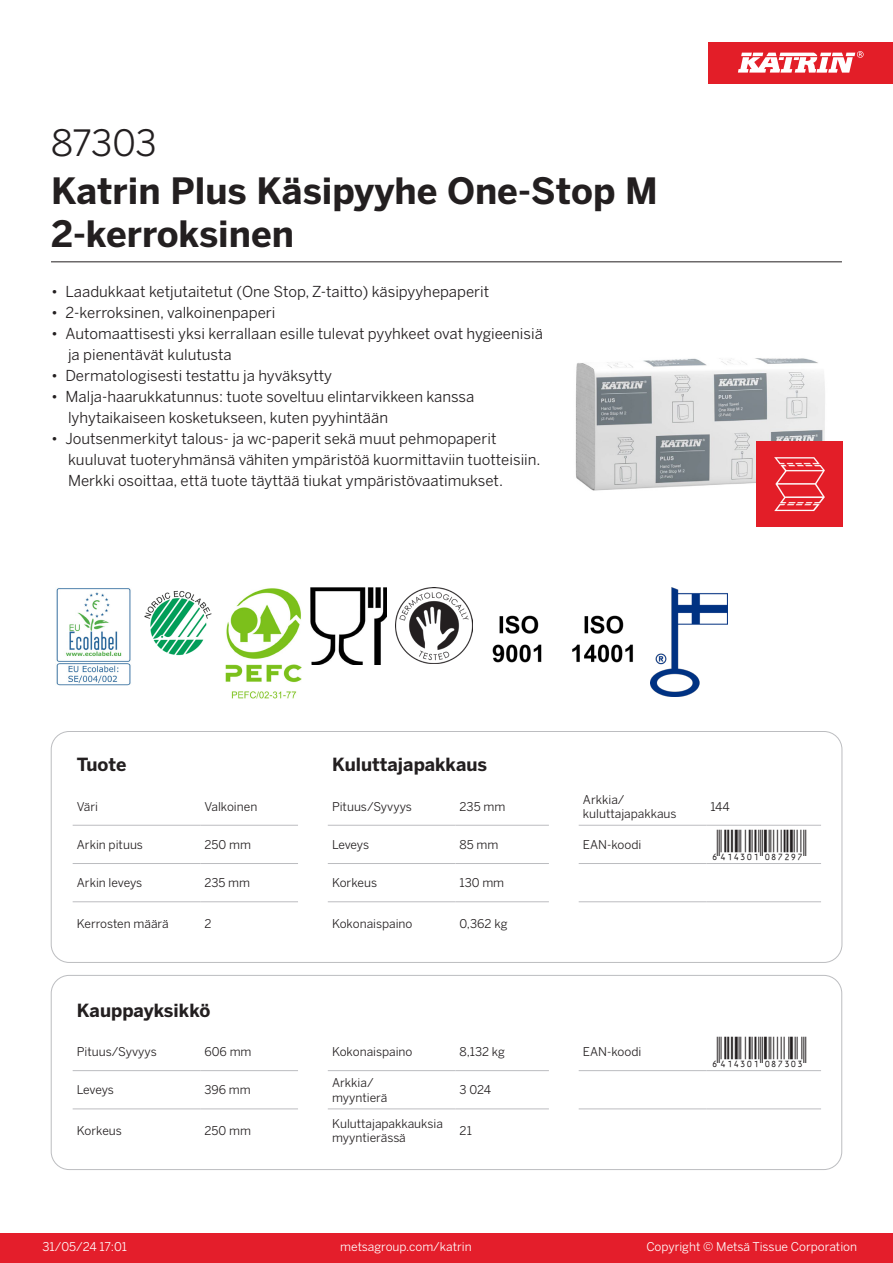
<style>
.page{position:relative;width:893px;height:1263px;background:#fff}
.page>*{position:absolute;margin:0;border:0;box-sizing:border-box;transform-origin:0 0}
.Product_Name{font:700 36px/43.2px "Benton Sans";color:#231f20}
.External_material_co{font:36px "Benton Sans";letter-spacing:-.015em;color:#231f20}
.T_EAN{font:30px "Viisas EAN Matala";color:#231f20}
.T_TableHeader{font:700 18px "Benton Sans";color:#231f20}
.MarketingBullets{font:15px/21px "Benton Sans";color:#231f20}
.T_TableBody{font:12px/14.4px "Benton Sans";color:#231f20}
.t1{font:12px "Benton Sans";color:#fff}
</style>
<div class="page">
<div style="left:0;top:1233px;width:893px;height:30px;background:#e41e2b"></div>
<div style="left:708px;top:43px;width:185px;height:41px;background:#e31e28"></div>
<svg style="left:738px;top:51px;width:126px;height:22px"></svg>
<hr style="left:73px;top:825px;width:127px;height:1px;background:#bcbdc0">
<hr style="left:200px;top:825px;width:98px;height:1px;background:#bcbdc0">
<hr style="left:328px;top:825px;width:127px;height:1px;background:#bcbdc0">
<hr style="left:455px;top:825px;width:94px;height:1px;background:#bcbdc0">
<hr style="left:579px;top:825px;width:127px;height:1px;background:#bcbdc0">
<hr style="left:706px;top:825px;width:115px;height:1px;background:#bcbdc0">
<hr style="left:73px;top:863px;width:127px;height:1px;background:#bcbdc0">
<hr style="left:200px;top:863px;width:98px;height:1px;background:#bcbdc0">
<hr style="left:328px;top:863px;width:127px;height:1px;background:#bcbdc0">
<hr style="left:455px;top:863px;width:94px;height:1px;background:#bcbdc0">
<hr style="left:579px;top:863px;width:127px;height:1px;background:#bcbdc0">
<hr style="left:706px;top:863px;width:115px;height:1px;background:#bcbdc0">
<hr style="left:73px;top:901px;width:127px;height:1px;background:#bcbdc0">
<hr style="left:200px;top:901px;width:98px;height:1px;background:#bcbdc0">
<hr style="left:328px;top:901px;width:127px;height:1px;background:#bcbdc0">
<hr style="left:455px;top:901px;width:94px;height:1px;background:#bcbdc0">
<hr style="left:579px;top:901px;width:127px;height:1px;background:#bcbdc0">
<hr style="left:706px;top:901px;width:115px;height:1px;background:#bcbdc0">
<div style="left:51px;top:731px;width:791px;height:232px;border:1px solid #bcbdc0;border-radius:18px"></div>
<hr style="left:73px;top:1070px;width:127px;height:1px;background:#bcbdc0">
<hr style="left:200px;top:1070px;width:98px;height:1px;background:#bcbdc0">
<hr style="left:328px;top:1070px;width:127px;height:1px;background:#bcbdc0">
<hr style="left:455px;top:1070px;width:94px;height:1px;background:#bcbdc0">
<hr style="left:579px;top:1070px;width:127px;height:1px;background:#bcbdc0">
<hr style="left:706px;top:1070px;width:115px;height:1px;background:#bcbdc0">
<hr style="left:73px;top:1109px;width:127px;height:1px;background:#bcbdc0">
<hr style="left:200px;top:1109px;width:98px;height:1px;background:#bcbdc0">
<hr style="left:328px;top:1109px;width:127px;height:1px;background:#bcbdc0">
<hr style="left:455px;top:1109px;width:94px;height:1px;background:#bcbdc0">
<hr style="left:579px;top:1109px;width:127px;height:1px;background:#bcbdc0">
<hr style="left:706px;top:1109px;width:115px;height:1px;background:#bcbdc0">
<div style="left:51px;top:975px;width:791px;height:195px;border:1px solid #bcbdc0;border-radius:18px"></div>
<img style="left:575px;top:358px;width:263px;height:169px">
<img style="left:56px;top:588px;width:75px;height:98px">
<img style="left:144px;top:590px;width:68px;height:66px">
<img style="left:225px;top:588px;width:77px;height:111px">
<img style="left:310px;top:587px;width:77px;height:77px">
<img style="left:395px;top:587px;width:77px;height:77px">
<img style="left:492px;top:615px;width:50px;height:48px">
<img style="left:572px;top:615px;width:61px;height:48px">
<img style="left:651px;top:587px;width:76px;height:110px">
<img style="left:757px;top:442px;width:85px;height:85px">
<hr style="left:51px;top:261px;width:791px;height:1px;background:#231f20">
<p class="External_material_co" style="left:51px;top:121px;width:107px">87303</p>
<p class="Product_Name" style="left:51px;top:170px;width:608px">Katrin Plus Käsipyyhe One-Stop M<br>2-kerroksinen</p>
<p class="MarketingBullets" style="left:51px;top:281px;width:440px">• Laadukkaat ketjutaitetut (One Stop, Z-taitto) käsipyyhepaperit</p>
<p class="MarketingBullets" style="left:51px;top:302px;width:226px">• 2-kerroksinen, valkoinenpaperi</p>
<p class="MarketingBullets" style="left:68px;top:323px;width:476px;text-indent:-17px">• Automaattisesti yksi kerrallaan esille tulevat pyyhkeet ovat hygieenisiä ja pienentävät kulutusta</p>
<p class="MarketingBullets" style="left:51px;top:365px;width:283px">• Dermatologisesti testattu ja hyväksytty</p>
<p class="MarketingBullets" style="left:68px;top:386px;width:408px;text-indent:-17px">• Malja-haarukkatunnus: tuote soveltuu elintarvikkeen kanssa lyhytaikaiseen kosketukseen, kuten pyyhintään</p>
<p class="MarketingBullets" style="left:68px;top:428px;width:474px;text-indent:-17px">• Joutsenmerkityt talous- ja wc-paperit sekä muut pehmopaperit kuuluvat tuoteryhmänsä vähiten ympäristöä kuormittaviin tuotteisiin.<br>Merkki osoittaa, että tuote täyttää tiukat ympäristövaatimukset.</p>
<p class="T_TableHeader" style="left:77px;top:753px;width:51px">Tuote</p>
<p class="T_TableHeader" style="left:332px;top:753px;width:157px">Kuluttajapakkaus</p>
<p class="T_TableBody" style="left:77px;top:799px;width:23px">Väri</p>
<p class="T_TableBody" style="left:204px;top:799px;width:54px">Valkoinen</p>
<p class="T_TableBody" style="left:332px;top:799px;width:81px">Pituus/Syvyys</p>
<p class="T_TableBody" style="left:460px;top:799px;width:47px">235 mm</p>
<p class="T_TableBody" style="left:583px;top:792px;width:43px">Arkkia/</p>
<p class="T_TableBody" style="left:583px;top:806px;width:95px">kuluttajapakkaus</p>
<p class="T_TableBody" style="left:710px;top:799px;width:21px">144</p>
<p class="T_TableBody" style="left:77px;top:837px;width:68px">Arkin pituus</p>
<p class="T_TableBody" style="left:204px;top:837px;width:48px">250 mm</p>
<p class="T_TableBody" style="left:332px;top:837px;width:39px">Leveys</p>
<p class="T_TableBody" style="left:460px;top:837px;width:40px">85 mm</p>
<p class="T_TableBody" style="left:583px;top:837px;width:60px">EAN-koodi</p>
<p class="T_EAN" style="left:710px;top:829px;width:97px">*6414301087297*</p>
<p class="T_TableBody" style="left:77px;top:876px;width:67px">Arkin leveys</p>
<p class="T_TableBody" style="left:204px;top:876px;width:47px">235 mm</p>
<p class="T_TableBody" style="left:332px;top:876px;width:47px">Korkeus</p>
<p class="T_TableBody" style="left:460px;top:876px;width:46px">130 mm</p>
<p class="T_TableBody" style="left:77px;top:916px;width:93px">Kerrosten määrä</p>
<p class="T_TableBody" style="left:204px;top:916px;width:9px">2</p>
<p class="T_TableBody" style="left:332px;top:916px;width:82px">Kokonaispaino</p>
<p class="T_TableBody" style="left:460px;top:916px;width:49px">0,362 kg</p>
<p class="T_TableHeader" style="left:77px;top:999px;width:135px">Kauppayksikkö</p>
<p class="T_TableBody" style="left:77px;top:1045px;width:81px">Pituus/Syvyys</p>
<p class="T_TableBody" style="left:204px;top:1045px;width:49px">606 mm</p>
<p class="T_TableBody" style="left:332px;top:1045px;width:82px">Kokonaispaino</p>
<p class="T_TableBody" style="left:460px;top:1045px;width:47px">8,132 kg</p>
<p class="T_TableBody" style="left:583px;top:1045px;width:60px">EAN-koodi</p>
<p class="T_EAN" style="left:710px;top:1036px;width:97px">*6414301087303*</p>
<p class="T_TableBody" style="left:77px;top:1083px;width:39px">Leveys</p>
<p class="T_TableBody" style="left:204px;top:1083px;width:48px">396 mm</p>
<p class="T_TableBody" style="left:332px;top:1076px;width:43px">Arkkia/</p>
<p class="T_TableBody" style="left:332px;top:1090px;width:57px">myyntierä</p>
<p class="T_TableBody" style="left:460px;top:1083px;width:33px">3 024</p>
<p class="T_TableBody" style="left:77px;top:1123px;width:47px">Korkeus</p>
<p class="T_TableBody" style="left:204px;top:1123px;width:48px">250 mm</p>
<p class="T_TableBody" style="left:332px;top:1116px;width:112px">Kuluttajapakkauksia myyntierässä</p>
<p class="T_TableBody" style="left:460px;top:1123px;width:14px">21</p>
<p class="t1" style="left:43px;top:1239px;width:86px">31/05/24 17:01</p>
<p class="t1" style="left:340px;top:1239px;width:133px">metsagroup.com/katrin</p>
<p class="t1" style="left:646px;top:1239px;width:212px">Copyright © Metsä Tissue Corporation</p>
</div>
